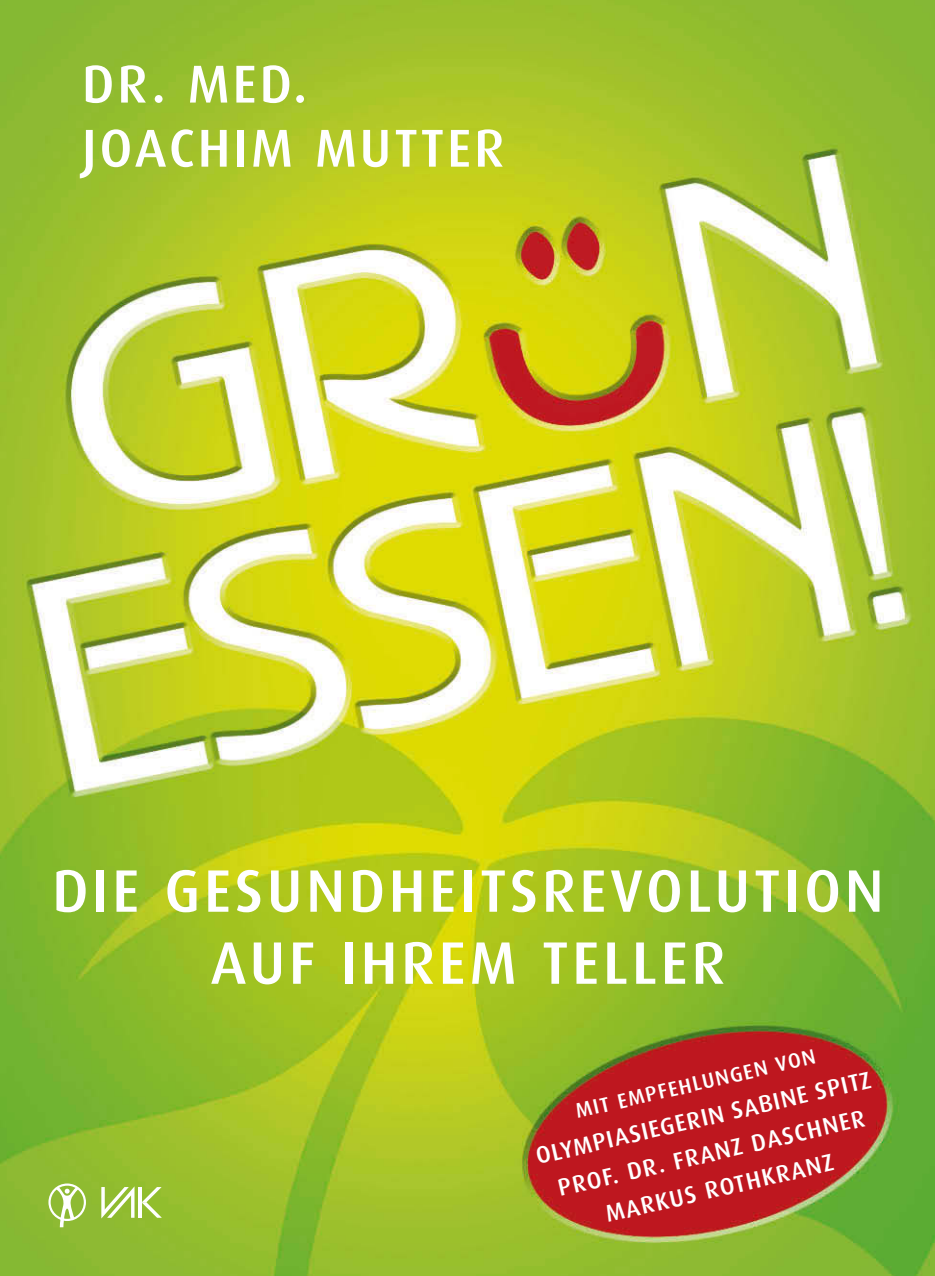
<style>
.page{position:relative;width:935px;height:1276px;background:#fff}
.page>*{position:absolute;margin:0;border:0;box-sizing:border-box;transform-origin:0 0}
.t1{font:500 60px/72px "Dax";letter-spacing:.06em;color:#fff;text-align:center}
.t2{font:500 53.4px/64px "Dax";letter-spacing:.055em;color:#fff}
.t3{font:500 24px/36px "Dax";color:#fff;text-align:center}
.t4{font:500 21px "Dax";color:#fff}
</style>
<div class="page">
<img style="left:0;top:0;width:934px;height:1276px">
<hr style="left:138px;top:1187px;width:3px;height:30px;background:#fff">
<svg style="left:56px;top:1186px;width:23px;height:41px"></svg>
<svg style="left:101px;top:1186px;width:33px;height:32px"></svg>
<svg style="left:142px;top:1187px;width:20px;height:30px"></svg>
<div style="left:48px;top:1183px;width:38px;height:38px;border:2px solid #fff;border-radius:50%"></div>
<h2 class="t2" style="left:82px;top:55px;width:424px">DR. MED.<br>JOACHIM MUTTER</h2>
<h1 class="t1" style="left:52px;top:858px;width:833px">DIE GESUNDHEITSREVOLUTION<br>AUF IHREM TELLER</h1>
<p class="t4" style="left:573px;top:1102px;width:247px;rotate:-13deg">MIT EMPFEHLUNGEN VON</p>
<p class="t3" style="left:532px;top:1140px;width:345px;rotate:-13deg">OLYMPIASIEGERIN SABINE SPITZ<br>PROF. DR. FRANZ DASCHNER<br>MARKUS ROTHKRANZ</p>
</div>
